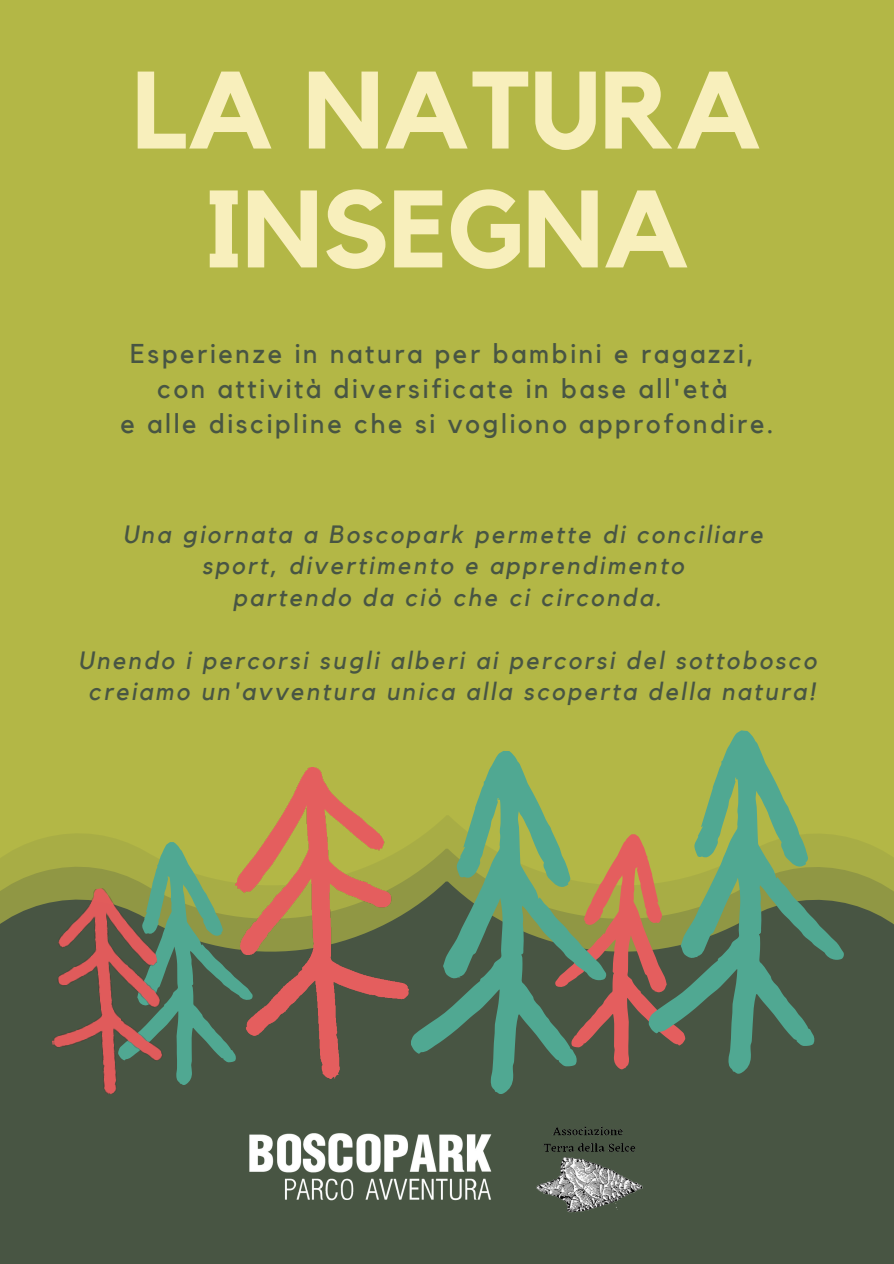
<style>
.page{position:relative;width:894px;height:1264px;background:#fff}
.page>*{position:absolute;margin:0;border:0;box-sizing:border-box;transform-origin:0 0}
.t1{font:700 108.6px/118.8px "Kollektif";color:#f8efbc;text-align:center}
.t2{font:27.15px "Kollektif";letter-spacing:.1em;color:#485543}
.t3{font:italic 24.9px "Kollektif";letter-spacing:.1em;color:#485543}
</style>
<div class="page">
<div style="left:0;top:0;width:893px;height:1263px;background:#b3b746"></div>
<div style="left:0;top:880px;width:893px;height:383px;background:#485543"></div>
<img style="left:535px;top:1121px;width:108px;height:108px">
<img style="left:236px;top:1121px;width:264px;height:98px">
<svg style="left:621px;top:834px;width:24px;height:235px;background:#b36354"></svg>
<svg style="left:118px;top:842px;width:135px;height:243px"></svg>
<img style="left:236px;top:767px;width:171px;height:311px">
<svg style="left:645px;top:730px;width:214px;height:350px"></svg>
<img style="left:35px;top:882px;width:136px;height:218px">
<svg style="left:407px;top:751px;width:214px;height:350px"></svg>
<p class="t1" style="left:132px;top:56px;width:630px">LA NATURA<br>INSEGNA</p>
<p class="t2" style="left:130px;top:340px;width:626px">Esperienze in natura per bambini e ragazzi,</p>
<p class="t2" style="left:157px;top:375px;width:571px">con attività diversificate in base all'età</p>
<p class="t2" style="left:120px;top:410px;width:654px">e alle discipline che si vogliono approfondire.</p>
<p class="t3" style="left:123px;top:522px;width:641px">Una giornata a Boscopark permette di conciliare</p>
<p class="t3" style="left:202px;top:554px;width:483px">sport, divertimento e apprendimento</p>
<p class="t3" style="left:233px;top:585px;width:430px">partendo da ciò che ci circonda.</p>
<p class="t3" style="left:78px;top:648px;width:739px">Unendo i percorsi sugli alberi ai percorsi del sottobosco</p>
<p class="t3" style="left:88px;top:680px;width:728px">creiamo un'avventura unica alla scoperta della natura!</p>
</div>
